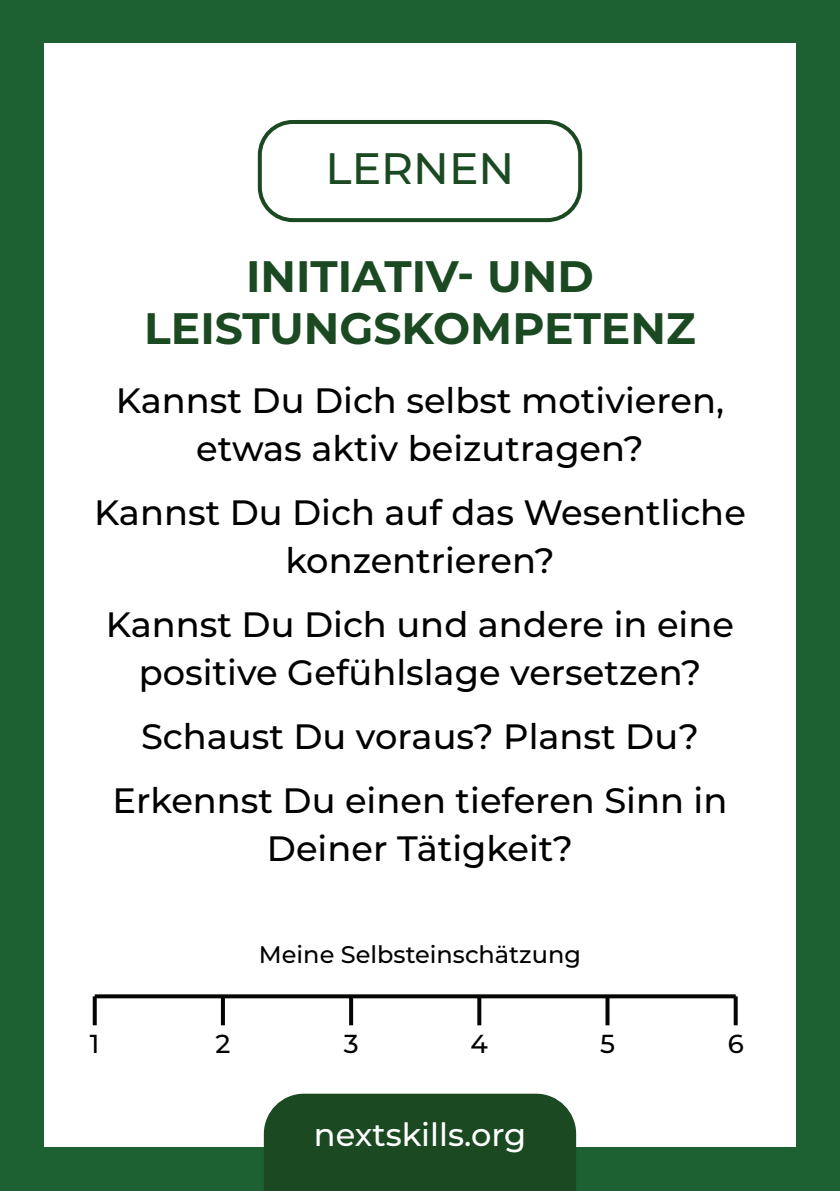
<style>
.page{position:relative;width:840px;height:1191px;background:#fff}
.page>*{position:absolute;margin:0;border:0;box-sizing:border-box;transform-origin:0 0}
.t1{font:700 44px/52px "Montserrat";color:#1b4922;text-align:center}
.t2{font:500 44px "Montserrat";color:#1b4922}
.t3{font:500 35.2px/48px "Montserrat";color:#000;text-align:center}
.t4{font:500 32px "Montserrat";color:#fff}
.t5{font:500 26px "Montserrat";color:#000}
.t6{font:500 24px "Montserrat";color:#000}
</style>
<div class="page">
<div style="left:0;top:0;width:44px;height:1189px;background:#1d6031"></div>
<div style="left:796px;top:0;width:43px;height:1189px;background:#1d6031"></div>
<div style="left:0;top:0;width:839px;height:43px;background:#1d6031"></div>
<div style="left:0;top:1147px;width:839px;height:44px;background:#1d6031"></div>
<div style="left:258px;top:120px;width:324px;height:102px;border:4px solid #1b4922;border-radius:33px"></div>
<div style="left:264px;top:1093px;width:312px;height:98px;background:#1b4922"></div>
<svg style="left:95px;top:994px;width:640px;height:4px;background:#1a1a19"></svg>
<svg style="left:93px;top:996px;width:4px;height:29px"></svg>
<svg style="left:221px;top:996px;width:4px;height:29px"></svg>
<svg style="left:349px;top:996px;width:4px;height:29px"></svg>
<svg style="left:477px;top:996px;width:4px;height:29px"></svg>
<svg style="left:605px;top:996px;width:4px;height:29px"></svg>
<svg style="left:733px;top:996px;width:4px;height:29px"></svg>
<p class="t2" style="left:325px;top:138px;width:190px">LERNEN</p>
<p class="t1" style="left:144px;top:248px;width:552px">INITIATIV- UND<br>LEISTUNGSKOMPETENZ</p>
<p class="t3" style="left:116px;top:375px;width:609px">Kannst Du Dich selbst motivieren, etwas aktiv beizutragen?</p>
<p class="t3" style="left:94px;top:487px;width:653px">Kannst Du Dich auf das Wesentliche konzentrieren?</p>
<p class="t3" style="left:106px;top:599px;width:629px">Kannst Du Dich und andere in eine positive Gefühlslage versetzen?</p>
<p class="t3" style="left:112px;top:703px;width:616px;line-height:64px">Schaust Du voraus? Planst Du?<br>Erkennst Du einen tieferen Sinn in</p>
<p class="t3" style="left:267px;top:823px;width:307px">Deiner Tätigkeit?</p>
<p class="t6" style="left:259px;top:937px;width:323px">Meine Selbsteinschätzung</p>
<p class="t5" style="left:90px;top:1025px;width:11px">1</p>
<p class="t5" style="left:215px;top:1025px;width:16px">2</p>
<p class="t5" style="left:343px;top:1025px;width:16px">3</p>
<p class="t5" style="left:470px;top:1025px;width:19px">4</p>
<p class="t5" style="left:599px;top:1025px;width:16px">5</p>
<p class="t5" style="left:727px;top:1025px;width:18px">6</p>
<p class="t4" style="left:313px;top:1112px;width:214px">nextskills.org</p>
</div>
